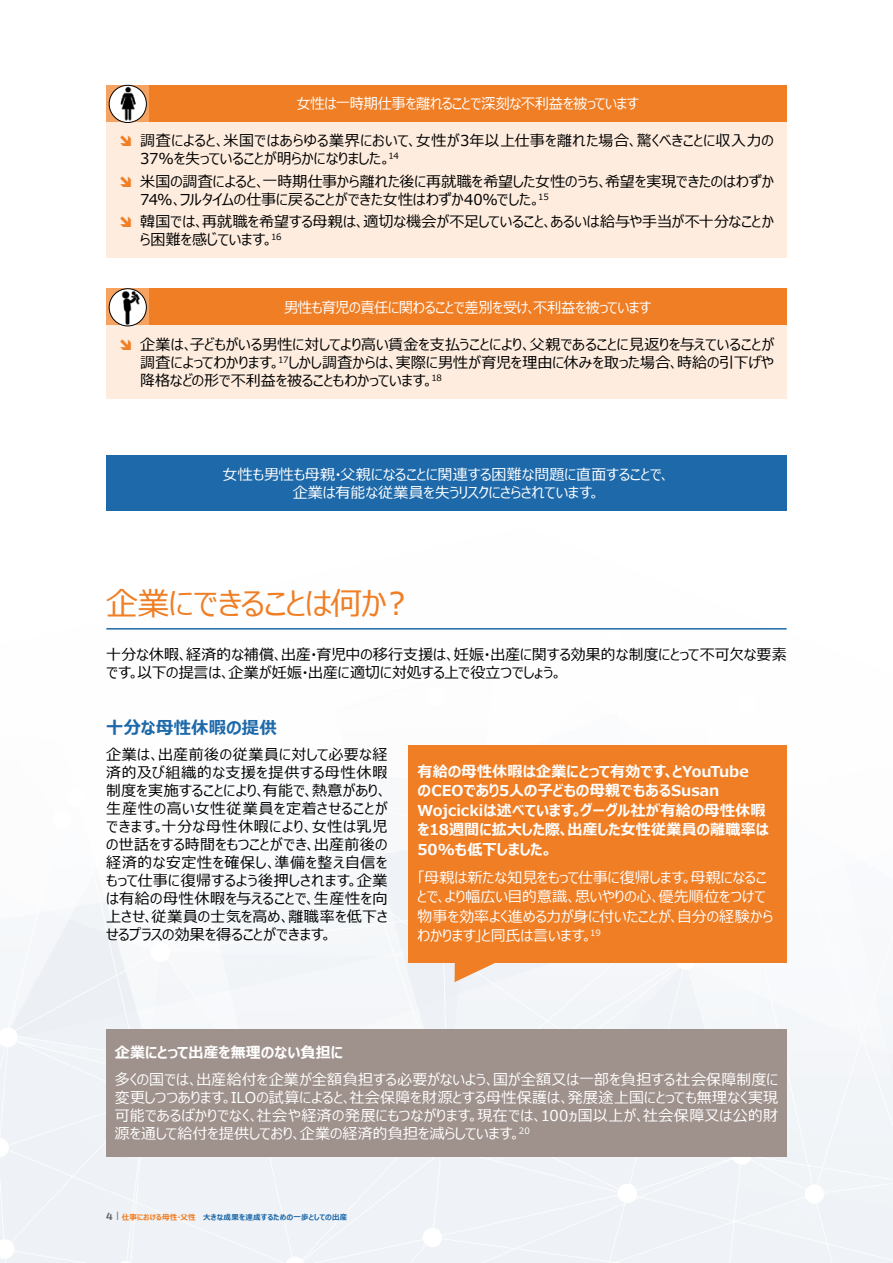
<style>
.page{position:relative;width:893px;height:1263px;background:#fff}
.page>*{position:absolute;margin:0;border:0;box-sizing:border-box;transform-origin:0 0}
.t1{font:31.5px "Meiryo UI";letter-spacing:-.015em;color:#ef7e25}
.t2{font:700 17.25px "Meiryo UI";letter-spacing:.01em;color:#1d69aa}
.t3{font:15px/18px "Meiryo UI";letter-spacing:.005em;color:#000}
.t4{font:15px/18px "Meiryo UI";letter-spacing:-.005em;color:#fff;text-align:justify}
.t5{font:700 15px/19.5px "Meiryo UI";color:#fff}
.t6{font:15px "Meiryo UI";letter-spacing:-.005em;color:#fff;scale:.95 1}
.t7{font:15px "Meiryo UI";letter-spacing:-.025em;color:#fff;scale:.95 1}
.t8{font:700 7.5px "Meiryo UI";letter-spacing:.02em;color:#1d69aa}
.s1{font-family:"Exo 2.0";font-size:10.5px;color:#686867}
.s2{font-family:"Exo 2.0";font-weight:300;font-size:12px;color:#686867}
.s3{color:#ef7e25}
</style>
<div class="page">
<img style="left:0;top:398px;width:893px;height:865px">
<div style="left:106px;top:1029px;width:681px;height:128px;background:#9f918c"></div>
<hr style="left:106px;top:628px;width:681px;height:1px;background:#1d69aa">
<div style="left:409px;top:745px;width:378px;height:217px;background:#ef7e25"></div>
<svg style="left:412px;top:962px;width:375px;height:20px;fill:#f4f6f9"></svg>
<svg style="left:106px;top:85px;width:43px;height:37px"></svg>
<div style="left:149px;top:85px;width:638px;height:37px;background:#ef7e25"></div>
<div style="left:106px;top:122px;width:681px;height:136px;background:#feeddf"></div>
<img style="left:109px;top:85px;width:37px;height:38px;border-radius:19px">
<div style="left:109px;top:85px;width:38px;height:38px;border:1px solid #000;border-radius:50%"></div>
<svg style="left:106px;top:288px;width:43px;height:37px"></svg>
<div style="left:149px;top:288px;width:638px;height:37px;background:#ef7e25"></div>
<div style="left:106px;top:325px;width:681px;height:73px;background:#feeddf"></div>
<img style="left:109px;top:289px;width:37px;height:37px;border-radius:19px">
<div style="left:109px;top:288px;width:38px;height:38px;border:1px solid #000;border-radius:50%"></div>
<div style="left:106px;top:455px;width:681px;height:56px;background:#1d69aa"></div>
<p class="t7" style="left:296px;top:93px;width:362px">女性は一時期仕事を離れることで深刻な不利益を被っています</p>
<p class="t3" style="left:140px;top:133px;width:635px">調査によると、米国ではあらゆる業界において、女性が3年以上仕事を離れた場合、驚くべきことに収入力の<br>37%を失っていることが明らかになりました。<sup>14</sup></p>
<p class="t3" style="left:140px;top:173px;width:635px">米国の調査によると、一時期仕事から離れた後に再就職を希望した女性のうち、希望を実現できたのはわずか<br>74%、フルタイムの仕事に戻ることができた女性はわずか40%でした。<sup>15</sup></p>
<p class="t3" style="left:140px;top:213px;width:635px">韓国では、再就職を希望する母親は、適切な機会が不足していること、あるいは給与や手当が不十分なことから困難を感じています。<sup>16</sup></p>
<p class="t6" style="left:284px;top:297px;width:388px">男性も育児の責任に関わることで差別を受け、不利益を被っています</p>
<p class="t3" style="left:140px;top:336px;width:635px;text-align:justify">企業は、子どもがいる男性に対してより高い賃金を支払うことにより、父親であることに見返りを与えていることが調査によってわかります。<sup>17</sup>しかし調査からは、実際に男性が育児を理由に休みを取った場合、時給の引下げや降格などの形で不利益を被ることもわかっています。<sup>18</sup></p>
<p class="t4" style="left:223px;top:466px;width:449px;text-align:center">女性も男性も母親・父親になることに関連する困難な問題に直面することで、企業は有能な従業員を失うリスクにさらされています。</p>
<h1 class="t1" style="left:106px;top:582px;width:308px">企業にできることは何か？</h1>
<p class="t3" style="left:106px;top:646px;width:682px">十分な休暇、経済的な補償、出産・育児中の移行支援は、妊娠・出産に関する効果的な制度にとって不可欠な要素です。以下の提言は、企業が妊娠・出産に適切に対処する上で役立つでしょう。</p>
<p class="t2" style="left:106px;top:715px;width:172px">十分な母性休暇の提供</p>
<p class="t3" style="left:106px;top:746px;width:283px;text-align:justify">企業は、出産前後の従業員に対して必要な経済的及び組織的な支援を提供する母性休暇制度を実施することにより、有能で、熱意があり、生産性の高い女性従業員を定着させることができます。十分な母性休暇により、女性は乳児の世話をする時間をもつことができ、出産前後の経済的な安定性を確保し、準備を整え自信をもって仕事に復帰するよう後押しされます。企業は有給の母性休暇を与えることで、生産性を向上させ、従業員の士気を高め、離職率を低下させるプラスの効果を得ることができます。</p>
<p class="t5" style="left:418px;top:762px;width:353px">有給の母性休暇は企業にとって有効です、とYouTubeのCEOであり5人の子どもの母親でもあるSusan<br>Wojcickiは述べています。グーグル社が有給の母性休暇を18週間に拡大した際、出産した女性従業員の離職率は<br>50%も低下しました。</p>
<p class="t4" style="left:418px;top:868px;width:357px;line-height:19.5px;text-align:left">「母親は新たな知見をもって仕事に復帰します。母親になることで、より幅広い目的意識、思いやりの心、優先順位をつけて物事を効率よく進める力が身に付いたことが、自分の経験からわかります」と同氏は言います。<sup>19</sup></p>
<p class="t5" style="left:115px;top:1044px;width:230px">企業にとって出産を無理のない負担に</p>
<p class="t4" style="left:115px;top:1071px;width:665px">多くの国では、出産給付を企業が全額負担する必要がないよう、国が全額又は一部を負担する社会保障制度に変更しつつあります。ILOの試算によると、社会保障を財源とする母性保護は、発展途上国にとっても無理なく実現可能であるばかりでなく、社会や経済の発展にもつながります。現在では、100ヵ国以上が、社会保障又は公的財源を通して給付を提供しており、企業の経済的負担を減らしています。<sup>20</sup></p>
<p class="t8" style="left:106px;top:1212px;width:242px"><span class="s1">4</span> <span class="s2">I</span> <span class="s3">仕事における母性・父性</span> 大きな成果を達成するための一歩としての出産</p>
</div>
